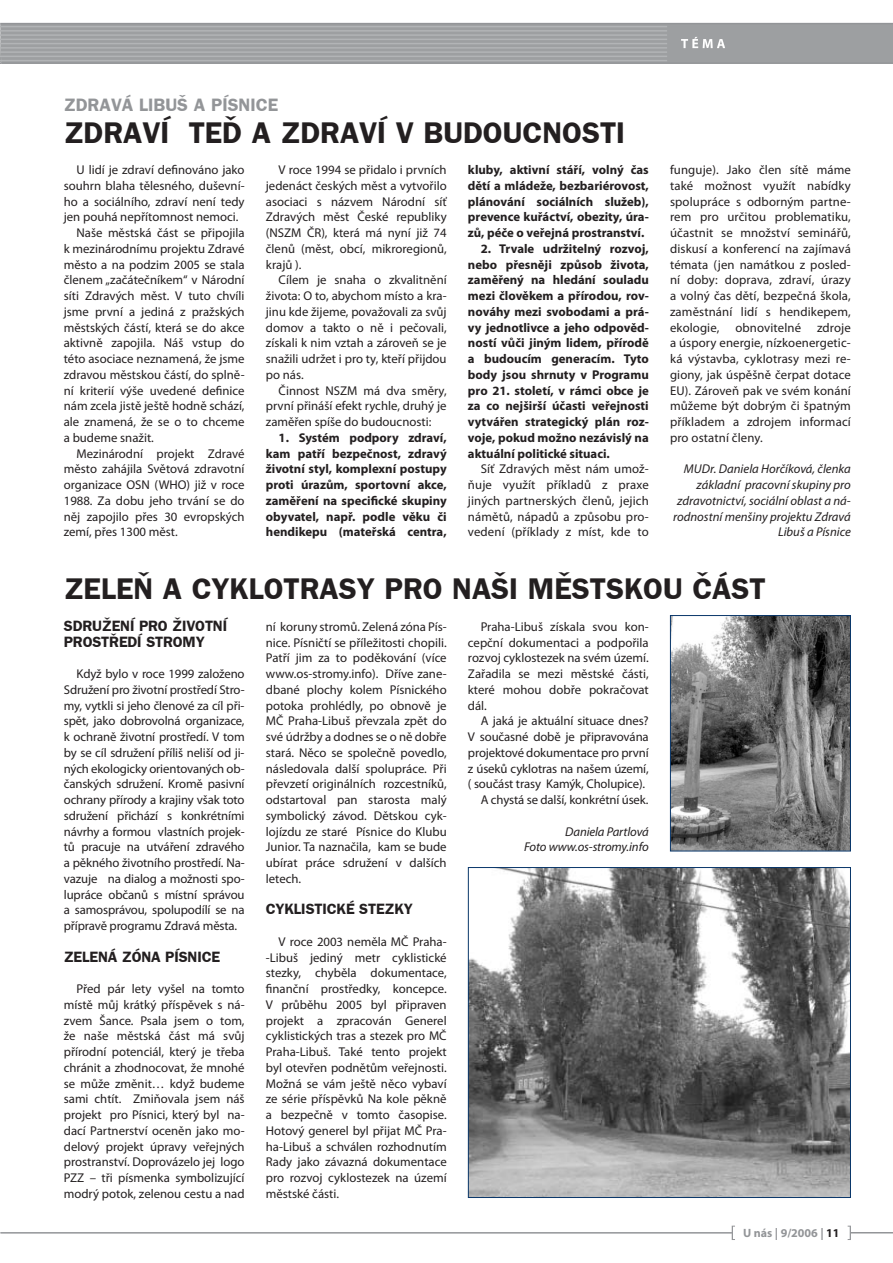
<style>
.page{position:relative;width:893px;height:1263px;background:#fff}
.page>*{position:absolute;margin:0;border:0;box-sizing:border-box;transform-origin:0 0}
.t1{font:700 30px "Frankfurt Gothic";color:#231f20}
.t2{font:700 18px "Frankfurt Gothic";color:#939598}
.t3{font:700 15px/15.8px "Frankfurt Gothic";letter-spacing:-.01em;color:#231f20}
.t4{font:12.75px/15.8px "Myriad Pro";color:#231f20;text-align:justify}
.t5{font:700 12.75px/15.8px "Myriad Pro";color:#231f20;text-align:justify}
.t6{font:italic 12.75px/15.8px "Myriad Pro";color:#231f20;text-align:right}
.t7{font:700 12px "Myriad Pro";color:#939598}
.s1{color:#231f20}
</style>
<div class="page">
<hr style="left:850px;top:1232px;width:42px;height:2px;background:#939598">
<hr style="left:1px;top:1232px;width:730px;height:2px;background:#939598">
<svg style="left:847px;top:1226px;width:3px;height:14px"></svg>
<svg style="left:731px;top:1226px;width:4px;height:14px"></svg>
<svg style="left:0;top:22px;width:892px;height:42px;background:#a3a5a7"></svg>
<img style="left:470px;top:869px;width:378px;height:327px">
<div style="left:468px;top:867px;width:382px;height:331px;border:1px solid #0a376a"></div>
<img style="left:672px;top:617px;width:176px;height:232px">
<div style="left:670px;top:615px;width:180px;height:236px;border:1px solid #0a376a"></div>
<h2 class="t2" style="left:64px;top:95px;width:216px">ZDRAVÁ LIBUŠ A PÍSNICE</h2>
<h1 class="t1" style="left:64px;top:115px;width:563px">ZDRAVÍ TEĎ A ZDRAVÍ V BUDOUCNOSTI</h1>
<p class="t4" style="left:77px;top:163px;width:169px">U lidí je zdraví definováno jako</p>
<p class="t4" style="left:64px;top:179px;width:182px">souhrn blaha tělesného, duševní-</p>
<p class="t4" style="left:64px;top:195px;width:182px">ho a sociálního, zdraví není tedy</p>
<p class="t4" style="left:64px;top:211px;width:176px">jen pouhá nepřítomnost nemoci.</p>
<p class="t4" style="left:77px;top:226px;width:169px">Naše městská část se připojila</p>
<p class="t4" style="left:64px;top:242px;width:182px">k mezinárodnímu projektu Zdravé</p>
<p class="t4" style="left:64px;top:258px;width:182px">město a na podzim 2005 se stala</p>
<p class="t4" style="left:64px;top:274px;width:182px">členem „začátečníkem“ v Národní</p>
<p class="t4" style="left:64px;top:289px;width:182px">síti Zdravých měst. V tuto chvíli</p>
<p class="t4" style="left:64px;top:305px;width:182px">jsme první a jediná z pražských</p>
<p class="t4" style="left:64px;top:321px;width:182px">městských částí, která se do akce</p>
<p class="t4" style="left:64px;top:336px;width:182px">aktivně zapojila. Náš vstup do</p>
<p class="t4" style="left:64px;top:352px;width:182px">této asociace neznamená, že jsme</p>
<p class="t4" style="left:64px;top:368px;width:182px">zdravou městskou částí, do splně-</p>
<p class="t4" style="left:64px;top:384px;width:182px">ní kriterií výše uvedené definice</p>
<p class="t4" style="left:64px;top:399px;width:182px">nám zcela jistě ještě hodně schází,</p>
<p class="t4" style="left:64px;top:415px;width:182px">ale znamená, že se o to chceme</p>
<p class="t4" style="left:64px;top:431px;width:92px">a budeme snažit.</p>
<p class="t4" style="left:77px;top:447px;width:169px">Mezinárodní projekt Zdravé</p>
<p class="t4" style="left:64px;top:462px;width:182px">město zahájila Světová zdravotní</p>
<p class="t4" style="left:64px;top:478px;width:182px">organizace OSN (WHO) již v roce</p>
<p class="t4" style="left:64px;top:494px;width:182px">1988. Za dobu jeho trvání se do</p>
<p class="t4" style="left:64px;top:510px;width:182px">něj zapojilo přes 30 evropských</p>
<p class="t4" style="left:64px;top:525px;width:115px">zemí, přes 1300 měst.</p>
<p class="t5" style="left:468px;top:163px;width:182px">kluby, aktivní stáří, volný čas dětí a mládeže, bezbariérovost, plánování sociálních služeb), prevence kuřáctví, obezity, úra&shy;zů, péče o veřejná prostranství.</p>
<p class="t5" style="left:468px;top:242px;width:182px;text-indent:13px">2. Trvale udržitelný rozvoj, nebo přesněji způsob života, zaměřený na hledání souladu mezi člověkem a přírodou, rov&shy;nováhy mezi svobodami a prá&shy;vy jednotlivce a jeho odpověd&shy;ností vůči jiným lidem, přírodě a budoucím generacím. Tyto body jsou shrnuty v Programu pro 21. století, v rámci obce je za co nejširší účasti veřejnosti vytvářen strategický plán roz&shy;voje, pokud možno nezávislý na aktuální politické situaci.</p>
<p class="t4" style="left:468px;top:463px;width:182px;text-indent:13px">Síť Zdravých měst nám umož&shy;ňuje využít příkladů z praxe jiných partnerských členů, jejich námětů, nápadů a způsobu pro&shy;vedení (příklady z míst, kde to</p>
<p class="t4" style="left:266px;top:163px;width:182px;text-indent:13px">V roce 1994 se přidalo i prvních jedenáct českých měst a vytvořilo asociaci s názvem Národní síť Zdravých měst České republiky (NSZM ČR), která má nyní již 74 členů (měst, obcí, mikroregionů, krajů ).</p>
<p class="t4" style="left:266px;top:274px;width:182px;text-indent:13px">Cílem je snaha o zkvalitnění života: O to, abychom místo a kra&shy;jinu kde žijeme, považovali za svůj domov a takto o ně i pečovali, získali k nim vztah a zároveň se je snažili udržet i pro ty, kteří přijdou po nás.</p>
<p class="t4" style="left:266px;top:384px;width:182px;text-indent:13px">Činnost NSZM má dva směry, první přináší efekt rychle, druhý je zaměřen spíše do budoucnosti:</p>
<p class="t5" style="left:266px;top:431px;width:182px;text-indent:13px">1. Systém podpory zdraví, kam patří bezpečnost, zdravý životní styl, komplexní postupy proti úrazům, sportovní akce, zaměření na specifické skupiny obyvatel, např. podle věku či hendikepu (mateřská centra,</p>
<p class="t4" style="left:670px;top:163px;width:182px">funguje). Jako člen sítě máme také možnost využít nabídky spolupráce s odborným partne&shy;rem pro určitou problematiku, účastnit se množství seminářů, diskusí a konferencí na zajímavá témata (jen namátkou z posled&shy;ní doby: doprava, zdraví, úrazy a volný čas dětí, bezpečná škola, zaměstnání lidí s hendikepem, ekologie,</p>
<p class="t4" style="left:670px;top:321px;width:182px;text-indent:147px">zdroje a úspory energie, nízkoenergetic&shy;ká výstavba, cyklotrasy mezi re&shy;giony, jak úspěšně čerpat dotace EU). Zároveň pak ve svém konání můžeme být dobrým či špatným příkladem a zdrojem informací pro ostatní členy.</p>
<p class="t6" style="left:673px;top:463px;width:179px">MUDr. Daniela Horčíková, členka základní pracovní skupiny pro zdravotnictví, sociální oblast a ná&shy;rodnostní menšiny projektu Zdravá<br>Libuš a Písnice</p>
<p class="t4" style="left:735px;top:321px;width:67px">obnovitelné</p>
<h1 class="t1" style="left:64px;top:572px;width:703px">ZELEŇ A CYKLOTRASY PRO NAŠI MĚSTSKOU ČÁST</h1>
<p class="t4" style="left:266px;top:620px;width:182px">ní koruny stromů. Zelená zóna Pís&shy;nice. Písničtí se příležitosti chopili.<br>Patří jim za to poděkování (více www.os-stromy.info). Dříve zane&shy;dbané plochy kolem Písnického potoka prohlédly, po obnově je MČ Praha-Libuš převzala zpět do své údržby a dodnes se o ně dobře stará. Něco se společně povedlo, následovala další spolupráce. Při převzetí originálních rozcestníků, odstartoval pan starosta malý symbolický závod. Dětskou cyk&shy;lojízdu ze staré Písnice do Klubu Junior. Ta naznačila, kam se bude ubírat práce sdružení v dalších letech.</p>
<p class="t3" style="left:266px;top:901px;width:148px">CYKLISTICKÉ STEZKY</p>
<p class="t4" style="left:266px;top:935px;width:182px;text-indent:13px">V roce 2003 neměla MČ Praha--Libuš jediný metr cyklistické stezky, chyběla dokumentace, finanční prostředky, koncepce.<br>V průběhu 2005 byl připraven projekt a zpracován Generel cyklistických tras a stezek pro MČ Praha-Libuš. Také tento projekt byl otevřen podnětům veřejnosti.<br>Možná se vám ještě něco vybaví ze série příspěvků Na kole pěkně a bezpečně v tomto časopise.<br>Hotový generel byl přijat MČ Pra&shy;ha-Libuš a schválen rozhodnutím Rady jako závazná dokumentace pro rozvoj cyklostezek na území městské části.</p>
<p class="t3" style="left:64px;top:618px;width:165px">SDRUŽENÍ PRO ŽIVOTNÍ<br>PROSTŘEDÍ STROMY</p>
<p class="t4" style="left:64px;top:667px;width:182px;text-indent:13px">Když bylo v roce 1999 založeno Sdružení pro životní prostředí Stro&shy;my, vytkli si jeho členové za cíl při&shy;spět, jako dobrovolná organizace, k ochraně životní prostředí. V tom by se cíl sdružení příliš neliší od ji&shy;ných ekologicky orientovaných ob&shy;čanských sdružení. Kromě pasivní ochrany přírody a krajiny však toto sdružení přichází s konkrétními návrhy a formou vlastních projek&shy;tů pracuje na utváření zdravého a pěkného životního prostředí. Na&shy;vazuje na dialog a možnosti spo&shy;lupráce občanů s místní správou a samosprávou, spolupodílí se na přípravě programu Zdravá města.</p>
<p class="t3" style="left:64px;top:949px;width:158px">ZELENÁ ZÓNA PÍSNICE</p>
<p class="t4" style="left:64px;top:982px;width:182px;text-indent:13px">Před pár lety vyšel na tomto místě můj krátký příspěvek s ná&shy;zvem Šance. Psala jsem o tom, že naše městská část má svůj přírodní potenciál, který je třeba chránit a zhodnocovat, že mnohé se může změnit… když budeme sami chtít. Zmiňovala jsem náš projekt pro Písnici, který byl na&shy;dací Partnerství oceněn jako mo&shy;delový projekt úpravy veřejných prostranství. Doprovázelo jej logo PZZ – tři písmenka symbolizující modrý potok, zelenou cestu a nad</p>
<p class="t4" style="left:468px;top:620px;width:182px;text-indent:13px">Praha-Libuš získala svou kon&shy;cepční dokumentaci a podpořila rozvoj cyklostezek na svém území.<br>Zařadila se mezi městské části, které mohou dobře pokračovat dál.</p>
<p class="t4" style="left:468px;top:714px;width:182px;text-align:right">A jaká je aktuální situace dnes?<br>V současné době je připravována projektové dokumentace pro první z úseků cyklotras na našem území, ( součást trasy Kamýk, Cholupice).<br>A chystá se další, konkrétní úsek.</p>
<p class="t6" style="left:524px;top:825px;width:126px">Daniela Partlová<br>Foto www.os-stromy.info</p>
<p class="t7" style="left:743px;top:1229px;width:98px">U nás | 9/2006 | <span class="s1">11</span></p>
</div>
